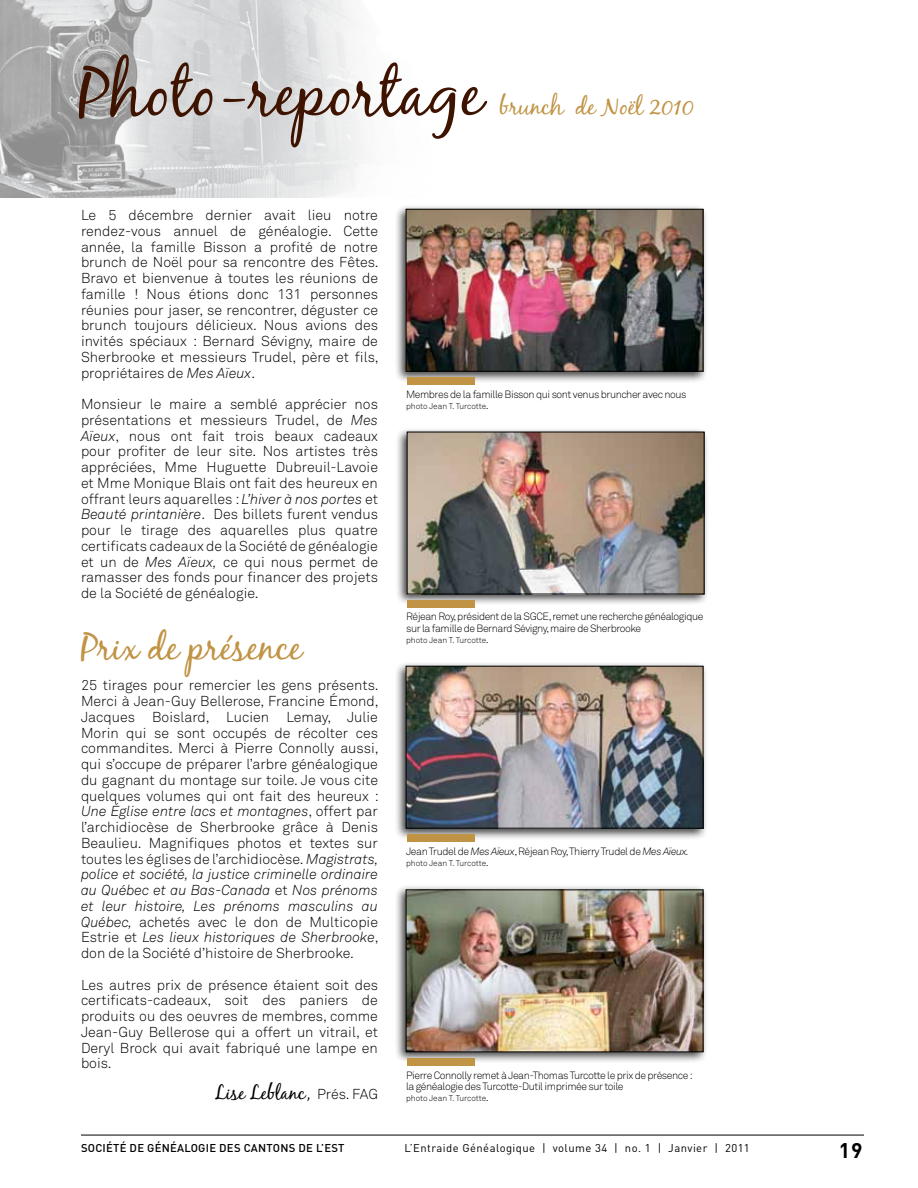
<style>
.page{position:relative;width:918px;height:1188px;background:#fff}
.page>*{position:absolute;margin:0;border:0;box-sizing:border-box;transform-origin:0 0}
.t1{font:67.5px "Black Jack";color:#3e1300}
.t2{font:37.5px "Black Jack";color:#c09444}
.t3{font:24px "Black Jack";color:#c09444}
.t4{font:700 21px "DIN";color:#000}
.t5{font:19.5px "Black Jack";color:#000}
.t6{font:300 14.25px/15.8px "Akkurat";color:#000;text-align:justify}
.t7{font:11.25px "DIN";letter-spacing:.04em;color:#000}
.t8{font:500 11.25px "DIN";letter-spacing:.02em;color:#000}
.t9{font:300 10.5px/11.2px "Akkurat";letter-spacing:-.04em;color:#000}
.t10{font:300 8.25px "Akkurat";color:#000}
.s1{font-style:italic}
.s2{font-family:"Akkurat";font-weight:300;font-size:14.25px}
.s3{font-style:italic;font-size:10.5px}
</style>
<div class="page">
<hr style="left:81px;top:1135px;width:783px;height:1px;background:#000">
<img style="left:0;top:0;width:364px;height:198px">
<div style="left:394px;top:204px;width:314px;height:179px;background:#000;opacity:.75"></div>
<img style="left:408px;top:211px;width:293px;height:159px">
<div style="left:406px;top:209px;width:297px;height:163px;border:1px solid #000"></div>
<div style="left:407px;top:377px;width:68px;height:8px;background:#c09444"></div>
<div style="left:395px;top:427px;width:314px;height:179px;background:#000;opacity:.75"></div>
<img style="left:409px;top:434px;width:294px;height:158px">
<div style="left:407px;top:432px;width:298px;height:162px;border:1px solid #000"></div>
<div style="left:407px;top:600px;width:68px;height:7px;background:#c09444"></div>
<div style="left:394px;top:661px;width:314px;height:179px;background:#000;opacity:.75"></div>
<img style="left:408px;top:668px;width:293px;height:159px">
<div style="left:406px;top:666px;width:297px;height:163px;border:1px solid #000"></div>
<div style="left:407px;top:834px;width:68px;height:8px;background:#c09444"></div>
<div style="left:394px;top:885px;width:314px;height:179px;background:#000;opacity:.75"></div>
<img style="left:408px;top:891px;width:293px;height:159px">
<div style="left:406px;top:889px;width:297px;height:163px;border:1px solid #000"></div>
<div style="left:407px;top:1058px;width:68px;height:7px;background:#c09444"></div>
<h1 class="t1" style="left:79px;top:51px;width:405px">Photo-reportage</h1>
<h3 class="t3" style="left:500px;top:92px;width:196px">brunch de Noël 2010</h3>
<p class="t6" style="left:81px;top:208px;width:299px">Le 5 décembre dernier avait lieu notre rendez-vous annuel de généalogie. Cette année, la famille Bisson a profité de notre brunch de Noël pour sa rencontre des Fêtes.<br>Bravo et bienvenue à toutes les réunions de famille ! Nous étions donc 131 personnes réunies pour jaser, se rencontrer, déguster ce brunch toujours délicieux. Nous avions des invités spéciaux : Bernard Sévigny, maire de Sherbrooke et messieurs Trudel, père et fils, propriétaires de <span class="s1">Mes Aïeux</span>.</p>
<p class="t6" style="left:81px;top:397px;width:299px">Monsieur le maire a semblé apprécier nos présentations et messieurs Trudel, de <span class="s1">Mes Aïeux</span>, nous ont fait trois beaux cadeaux pour profiter de leur site. Nos artistes très appréciées, Mme Huguette Dubreuil-Lavoie et Mme Monique Blais ont fait des heureux en offrant leurs aquarelles : <span class="s1">L’hiver à nos portes</span> et <span class="s1">Beauté printanière</span>. Des billets furent vendus pour le tirage des aquarelles plus quatre certificats cadeaux de la Société de généalogie et un de <span class="s1">Mes Aïeux,</span> ce qui nous permet de ramasser des fonds pour financer des projets de la Société de généalogie.</p>
<h2 class="t2" style="left:81px;top:624px;width:222px">Prix de présence</h2>
<p class="t6" style="left:81px;top:678px;width:299px">25 tirages pour remercier les gens présents.<br>Merci à Jean-Guy Bellerose, Francine Émond, Jacques Boislard, Lucien Lemay, Julie Morin qui se sont occupés de récolter ces commandites. Merci à Pierre Connolly aussi, qui s’occupe de préparer l’arbre généalogique du gagnant du montage sur toile. Je vous cite quelques volumes qui ont fait des heureux :<br><span class="s1">Une Église entre lacs et montagnes</span>, offert par l’archidiocèse de Sherbrooke grâce à Denis Beaulieu. Magnifiques photos et textes sur toutes les églises de l’archidiocèse. <span class="s1">Magistrats, police et société, la justice criminelle ordinaire au Québec et au Bas-Canada</span> et <span class="s1">Nos prénoms et leur histoire, Les prénoms masculins au Québec,</span> achetés avec le don de Multicopie Estrie et <span class="s1">Les lieux historiques de Sherbrooke</span>, don de la Société d’histoire de Sherbrooke.</p>
<p class="t6" style="left:81px;top:977px;width:299px">Les autres prix de présence étaient soit des certificats-cadeaux, soit des paniers de produits ou des oeuvres de membres, comme Jean-Guy Bellerose qui a offert un vitrail, et Deryl Brock qui avait fabriqué une lampe en bois.</p>
<h3 class="t5" style="left:215px;top:1081px;width:165px">Lise Leblanc, <span class="s2">Prés. FAG</span></h3>
<p class="t9" style="left:406px;top:389px;width:282px">Membres de la famille Bisson qui sont venus bruncher avec nous</p>
<p class="t10" style="left:406px;top:401px;width:85px">photo Jean T. Turcotte<span class="s3">.</span></p>
<p class="t9" style="left:406px;top:611px;width:299px">Réjean Roy, président de la SGCE, remet une recherche généalogique sur la famille de Bernard Sévigny, maire de Sherbrooke</p>
<p class="t10" style="left:406px;top:635px;width:85px">photo Jean T. Turcotte<span class="s3">.</span></p>
<p class="t9" style="left:406px;top:846px;width:284px">Jean Trudel de <span class="s1">Mes Aïeux</span>, Réjean Roy, Thierry Trudel de <span class="s1">Mes Aïeux.</span></p>
<p class="t10" style="left:406px;top:858px;width:85px">photo Jean T. Turcotte<span class="s3">.</span></p>
<p class="t9" style="left:406px;top:1069px;width:288px">Pierre Connolly remet à Jean-Thomas Turcotte le prix de présence : la généalogie des Turcotte-Dutil imprimée sur toile</p>
<p class="t10" style="left:406px;top:1093px;width:85px">photo Jean T. Turcotte<span class="s3">.</span></p>
<p class="t8" style="left:81px;top:1140px;width:265px">SOCIÉTÉ DE GÉNÉALOGIE DES CANTONS DE L’EST</p>
<p class="t7" style="left:405px;top:1141px;width:347px">L’Entraide Généalogique | volume 34 | no. 1 | Janvier | 2011</p>
<h3 class="t4" style="left:839px;top:1136px;width:25px">19</h3>
</div>
